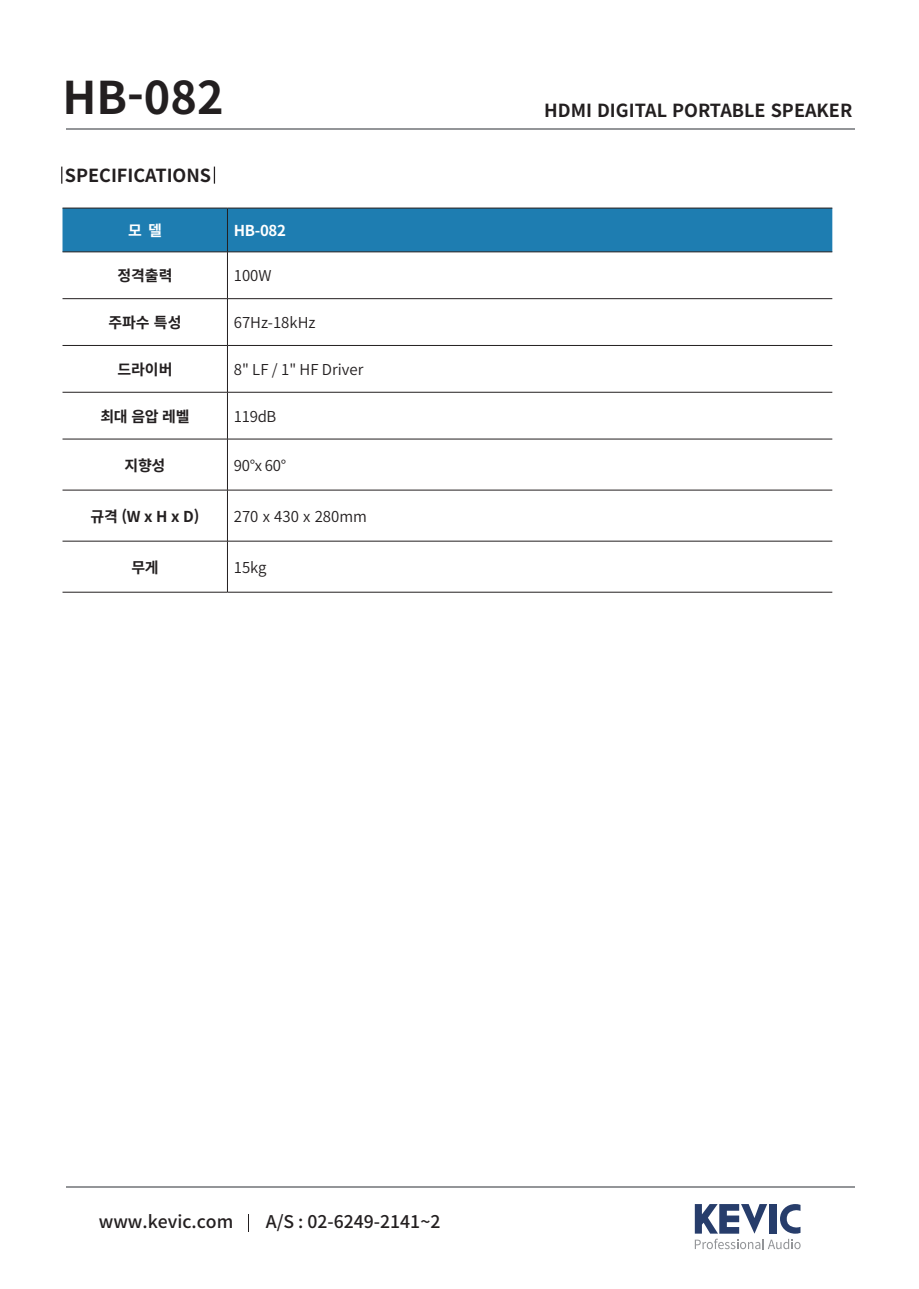
<style>
.page{position:relative;width:919px;height:1289px;background:#fff}
.page>*{position:absolute;margin:0;border:0;box-sizing:border-box;transform-origin:0 0}
.t1{font:700 45px "Noto Sans CJ Kkr";color:#231f20}
.t2{font:700 18px "Noto Sans CJ Kkr";color:#231f20}
.t3{font:500 17.4px "Noto Sans CJ Kkr";color:#231f20}
.t4{font:600 15px "Noto Sans CJ Kkr";color:#231f20}
.t5{font:700 15px "Noto Sans CJ Kkr";color:#231f20}
.t6{font:700 15px "Noto Sans CJ Kkr";color:#fff}
</style>
<div class="page">
<svg style="left:694px;top:1204px;width:106px;height:45px"></svg>
<svg style="left:248px;top:1214px;width:1px;height:17px"></svg>
<hr style="left:66px;top:128px;width:788px;height:2px;background:#939598">
<hr style="left:66px;top:1186px;width:788px;height:2px;background:#939598">
<div style="left:62px;top:209px;width:770px;height:42px;background:#1e7db1"></div>
<hr style="left:227px;top:209px;width:1px;height:43px;background:#231f20">
<hr style="left:62px;top:251px;width:165px;height:1px;background:#231f20">
<hr style="left:227px;top:251px;width:605px;height:1px;background:#231f20">
<hr style="left:227px;top:252px;width:1px;height:46px;background:#231f20">
<hr style="left:62px;top:298px;width:165px;height:1px;background:#231f20">
<hr style="left:227px;top:298px;width:605px;height:1px;background:#231f20">
<hr style="left:227px;top:299px;width:1px;height:46px;background:#231f20">
<hr style="left:62px;top:345px;width:165px;height:1px;background:#231f20">
<hr style="left:227px;top:345px;width:605px;height:1px;background:#231f20">
<hr style="left:227px;top:346px;width:1px;height:46px;background:#231f20">
<hr style="left:62px;top:392px;width:165px;height:1px;background:#231f20">
<hr style="left:227px;top:392px;width:605px;height:1px;background:#231f20">
<hr style="left:227px;top:392px;width:1px;height:47px;background:#231f20">
<hr style="left:62px;top:439px;width:165px;height:1px;background:#231f20">
<hr style="left:227px;top:439px;width:605px;height:1px;background:#231f20">
<hr style="left:227px;top:439px;width:1px;height:51px;background:#231f20">
<hr style="left:62px;top:490px;width:165px;height:1px;background:#231f20">
<hr style="left:227px;top:490px;width:605px;height:1px;background:#231f20">
<hr style="left:227px;top:490px;width:1px;height:51px;background:#231f20">
<hr style="left:62px;top:541px;width:165px;height:1px;background:#231f20">
<hr style="left:227px;top:541px;width:605px;height:1px;background:#231f20">
<hr style="left:227px;top:541px;width:1px;height:51px;background:#231f20">
<hr style="left:62px;top:592px;width:165px;height:1px;background:#231f20">
<hr style="left:227px;top:592px;width:605px;height:1px;background:#231f20">
<hr style="left:62px;top:207px;width:165px;height:2px;background:#231f20">
<hr style="left:227px;top:207px;width:605px;height:2px;background:#231f20">
<svg style="left:61px;top:167px;width:1px;height:17px"></svg>
<svg style="left:214px;top:167px;width:1px;height:17px"></svg>
<h1 class="t1" style="left:62px;top:72px;width:162px">HB-082</h1>
<p class="t2" style="left:65px;top:165px;width:148px">SPECIFICATIONS</p>
<p class="t6" style="left:128px;top:222px;width:35px">모 델</p>
<p class="t6" style="left:234px;top:222px;width:54px">HB-082</p>
<p class="t5" style="left:117px;top:267px;width:57px">정격출력</p>
<p class="t4" style="left:234px;top:267px;width:39px">100W</p>
<p class="t5" style="left:108px;top:314px;width:75px">주파수 특성</p>
<p class="t4" style="left:234px;top:314px;width:83px">67Hz-18kHz</p>
<p class="t5" style="left:117px;top:361px;width:57px">드라이버</p>
<p class="t4" style="left:234px;top:361px;width:131px">8" LF / 1" HF Driver</p>
<p class="t5" style="left:100px;top:407px;width:91px">최대 음압 레벨</p>
<p class="t4" style="left:234px;top:407px;width:44px">119dB</p>
<p class="t5" style="left:125px;top:456px;width:42px">지향성</p>
<p class="t4" style="left:234px;top:456px;width:54px">90°x 60°</p>
<p class="t5" style="left:91px;top:507px;width:110px">규격 (W x H x D)</p>
<p class="t4" style="left:234px;top:507px;width:135px">270 x 430 x 280mm</p>
<p class="t5" style="left:131px;top:558px;width:29px">무게</p>
<p class="t4" style="left:234px;top:558px;width:34px">15kg</p>
<p class="t2" style="left:544px;top:100px;width:309px">HDMI DIGITAL PORTABLE SPEAKER</p>
<p class="t3" style="left:99px;top:1211px;width:136px">www.kevic.com</p>
<p class="t3" style="left:266px;top:1211px;width:176px">A/S : 02-6249-2141~2</p>
</div>
